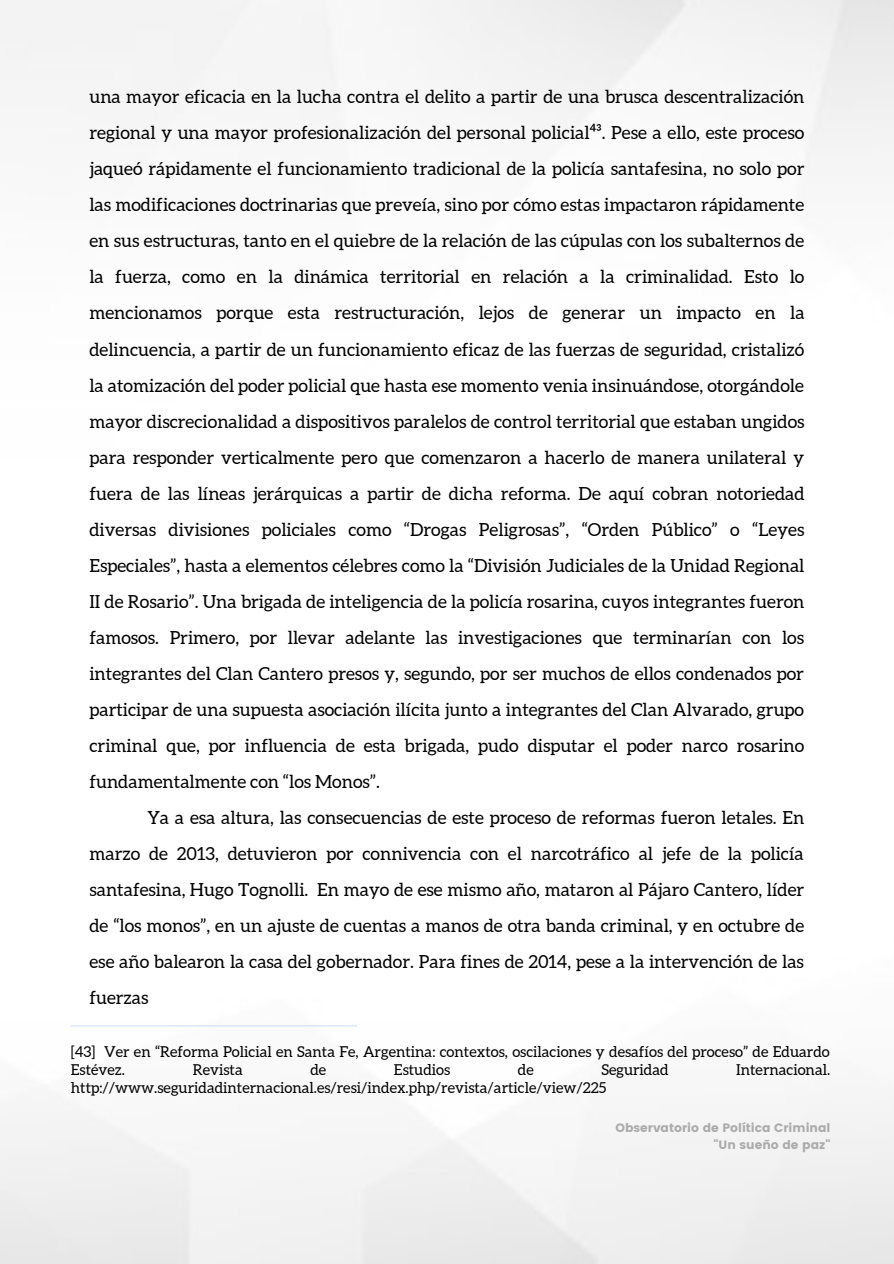
<style>
.page{position:relative;width:894px;height:1264px;background:#fff}
.page>*{position:absolute;margin:0;border:0;box-sizing:border-box;transform-origin:0 0}
.t1{font:18px/36px "Aleo";color:#000;text-align:justify}
.t2{font:15px/18px "Aleo";color:#000}
.t3{font:12.15px/17px "Poppins";color:#ababab;text-align:right}
.s1{font-family:"Noto Sans"}
</style>
<div class="page">
<hr style="left:71px;top:1025px;width:286px;height:1px;background:#cee1ff">
<p class="t1" style="left:89px;top:79px;width:716px">una mayor eficacia en la lucha contra el delito a partir de una brusca descentralización regional y una mayor profesionalización del personal policial<span class="s1">⁴</span>³. Pese a ello, este proceso jaqueó rápidamente el funcionamiento tradicional de la policía santafesina, no solo por las modificaciones doctrinarias que preveía, sino por cómo estas impactaron rápidamente en sus estructuras, tanto en el quiebre de la relación de las cúpulas con los subalternos de la fuerza, como en la dinámica territorial en relación a la criminalidad. Esto lo mencionamos porque esta restructuración, lejos de generar un impacto en la delincuencia, a partir de un funcionamiento eficaz de las fuerzas de seguridad, cristalizó la atomización del poder policial que hasta ese momento venia insinuándose, otorgándole mayor discrecionalidad a dispositivos paralelos de control territorial que estaban ungidos para responder verticalmente pero que comenzaron a hacerlo de manera unilateral y fuera de las líneas jerárquicas a partir de dicha reforma. De aquí cobran notoriedad diversas divisiones policiales como “Drogas Peligrosas”, “Orden Público” o “Leyes Especiales”, hasta a elementos célebres como la “División Judiciales de la Unidad Regional II de Rosario”. Una brigada de inteligencia de la policía rosarina, cuyos integrantes fueron famosos. Primero, por llevar adelante las investigaciones que terminarían con los integrantes del Clan Cantero presos y, segundo, por ser muchos de ellos condenados por participar de una supuesta asociación ilícita junto a integrantes del Clan Alvarado, grupo criminal que, por influencia de esta brigada, pudo disputar el poder narco rosarino fundamentalmente con “los Monos”.</p>
<p class="t1" style="left:89px;top:799px;width:716px;text-indent:58px">Ya a esa altura, las consecuencias de este proceso de reformas fueron letales. En marzo de 2013, detuvieron por connivencia con el narcotráfico al jefe de la policía santafesina, Hugo Tognolli. En mayo de ese mismo año, mataron al Pájaro Cantero, líder de “los monos”, en un ajuste de cuentas a manos de otra banda criminal, y en octubre de ese año balearon la casa del gobernador. Para fines de 2014, pese a la intervención de las fuerzas</p>
<p class="t2" style="left:71px;top:1042px;width:760px">[43] Ver en “Reforma Policial en Santa Fe, Argentina: contextos, oscilaciones y desafíos del proceso” de Eduardo<br>Estévez.</p>
<p class="t2" style="left:193px;top:1060px;width:51px">Revista</p>
<p class="t2" style="left:310px;top:1060px;width:17px">de</p>
<p class="t2" style="left:394px;top:1060px;width:58px">Estudios</p>
<p class="t2" style="left:517px;top:1060px;width:17px">de</p>
<p class="t2" style="left:601px;top:1060px;width:69px">Seguridad</p>
<p class="t2" style="left:736px;top:1060px;width:95px">Internacional.</p>
<p class="t2" style="left:71px;top:1078px;width:537px">http://www.seguridadinternacional.es/resi/index.php/revista/article/view/225</p>
<p class="t3" style="left:615px;top:1119px;width:216px">Observatorio de Política Criminal "Un sueño de paz"</p>
</div>
